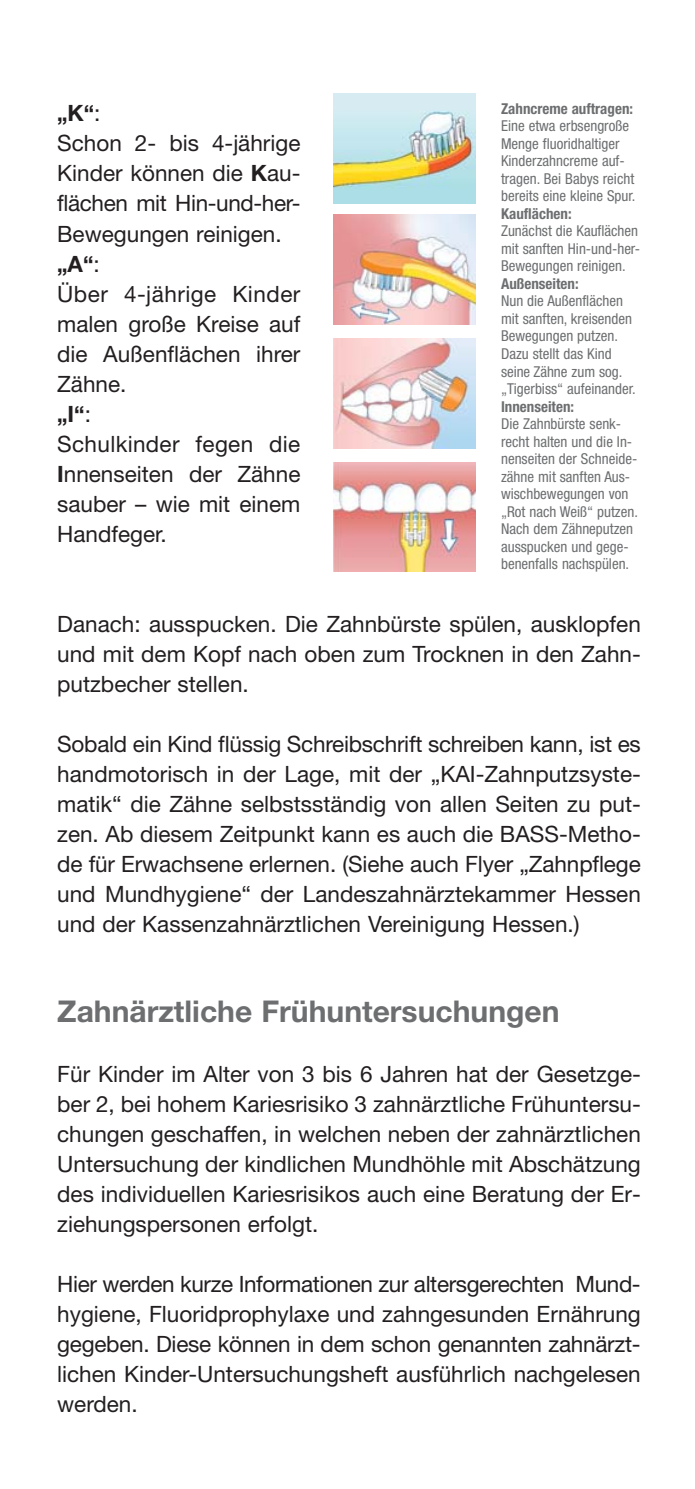
<style>
.page{position:relative;width:695px;height:1489px;background:#fff}
.page>*{position:absolute;margin:0;border:0;box-sizing:border-box;transform-origin:0 0}
.t1{font:30px "Helvetica Neue Bold+ZUHHGM";color:#6c6e70}
.t2{font:22.5px/30px "Helvetica Neue Roman+LIKRPF";color:#231f20;text-align:justify}
.t3{font:22.5px "Helvetica Neue Bold+ZUHHGM";color:#231f20}
.t4{font:15px/17.5px "Helvetica Neue Condensed+QIUAFS";color:#6c6e70}
.t5{font:15px "Helvetica Neue Bold Cond+EIVUJL";color:#6c6e70}
.s1{font-family:"Helvetica Neue Roman+LIKRPF"}
.s2{font-family:"Helvetica Neue Bold+ZUHHGM"}
</style>
<div class="page">
<img style="left:334px;top:94px;width:141px;height:109px">
<img style="left:334px;top:215px;width:141px;height:109px">
<img style="left:334px;top:338px;width:141px;height:110px">
<img style="left:334px;top:462px;width:141px;height:109px">
<p class="t3" style="left:57px;top:105px;width:45px">„K“<span class="s1">:</span></p>
<p class="t2" style="left:57px;top:131px;width:245px">Schon 2- bis 4-jährige Kinder können die <span class="s2">K</span>au&shy;flächen mit Hin-und-her-Bewegungen reinigen.</p>
<p class="t3" style="left:57px;top:255px;width:44px">„A“<span class="s1">:</span></p>
<p class="t2" style="left:57px;top:281px;width:245px">Über 4-jährige Kinder malen große Kreise auf die Außenflächen ihrer Zähne.</p>
<p class="t3" style="left:57px;top:405px;width:35px">„I“<span class="s1">:</span></p>
<p class="t2" style="left:57px;top:431px;width:245px">Schulkinder fegen die <span class="s2">I</span>nnenseiten der Zähne sauber – wie mit einem Handfeger.</p>
<p class="t5" style="left:501px;top:100px;width:133px">Zahncreme auftragen:</p>
<p class="t4" style="left:501px;top:119px;width:136px">Eine etwa erbsengroße<br>Menge fluoridhaltiger<br>Kinderzahncreme auf&shy;tragen. Bei Babys reicht bereits eine kleine Spur.</p>
<p class="t5" style="left:501px;top:205px;width:72px">Kauflächen:</p>
<p class="t4" style="left:501px;top:224px;width:140px">Zunächst die Kauflächen mit sanften Hin-und-her-<br>Bewegungen reinigen.</p>
<p class="t5" style="left:501px;top:275px;width:79px">Außenseiten:</p>
<p class="t4" style="left:501px;top:294px;width:136px">Nun die Außenflächen mit sanften, kreisenden<br>Bewegungen putzen.<br>Dazu stellt das Kind seine Zähne zum sog. „Tigerbiss“ aufeinander.</p>
<p class="t5" style="left:501px;top:397px;width:74px">Innenseiten:</p>
<p class="t4" style="left:501px;top:416px;width:138px">Die Zahnbürste senk&shy;recht halten und die In&shy;nenseiten der Schneide&shy;zähne mit sanften Aus&shy;wischbewegungen von „Rot nach Weiß“ putzen.<br>Nach dem Zähneputzen ausspucken und gege&shy;benenfalls nachspülen.</p>
<p class="t2" style="left:57px;top:611px;width:585px">Danach: ausspucken. Die Zahnbürste spülen, ausklopfen und mit dem Kopf nach oben zum Trocknen in den Zahn&shy;putzbecher stellen.</p>
<p class="t2" style="left:57px;top:731px;width:585px">Sobald ein Kind flüssig Schreibschrift schreiben kann, ist es handmotorisch in der Lage, mit der „KAI-Zahnputzsyste&shy;matik“ die Zähne selbstsständig von allen Seiten zu put&shy;zen. Ab diesem Zeitpunkt kann es auch die BASS-Metho&shy;de für Erwachsene erlernen. (Siehe auch Flyer „Zahnpflege und Mundhygiene“ der Landeszahnärztekammer Hessen und der Kassenzahnärztlichen Vereinigung Hessen.)</p>
<h1 class="t1" style="left:57px;top:1000px;width:503px">Zahnärztliche Frühuntersuchungen</h1>
<p class="t2" style="left:57px;top:1061px;width:585px">Für Kinder im Alter von 3 bis 6 Jahren hat der Gesetzge&shy;ber 2, bei hohem Kariesrisiko 3 zahnärztliche Frühuntersu&shy;chungen geschaffen, in welchen neben der zahnärztlichen Untersuchung der kindlichen Mundhöhle mit Abschätzung des individuellen Kariesrisikos auch eine Beratung der Er&shy;ziehungspersonen erfolgt.</p>
<p class="t2" style="left:57px;top:1271px;width:585px">Hier werden kurze Informationen zur altersgerechten Mund&shy;hygiene, Fluoridprophylaxe und zahngesunden Ernährung gegeben. Diese können in dem schon genannten zahnärzt&shy;lichen Kinder-Untersuchungsheft ausführlich nachgelesen werden.</p>
</div>
